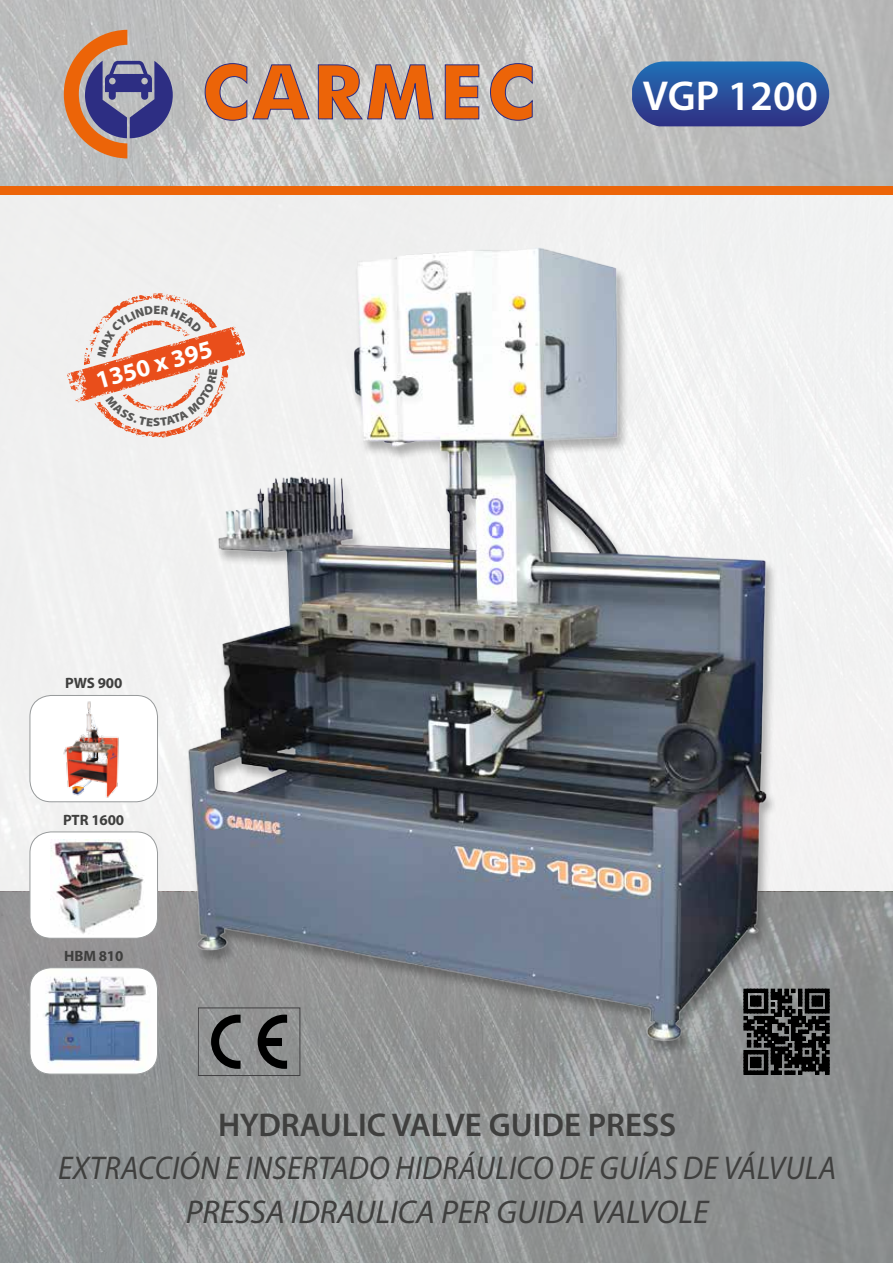
<style>
.page{position:relative;width:893px;height:1263px;background:#fff}
.page>*{position:absolute;margin:0;border:0;box-sizing:border-box;transform-origin:0 0}
.t1{font:600 42px "Myriad Pro";color:#fff}
.t2{font:italic 33px/43.5px "Myriad Pro";letter-spacing:.005em;color:#3f3f3e;text-align:center;scale:.93 1}
.t3{font:600 33px "Myriad Pro";color:#3f3f3e}
.t4{font:700 25.05px "Myriad Pro";color:#fff}
.t5{font:700 15px "Myriad Pro";letter-spacing:-.01em;color:#3f3f3e}
.t6{font:900 12.15px "Myriad Pro";color:#575756}
</style>
<div class="page">
<div style="left:0;top:195px;width:893px;height:697px;background:#f1f1f1"></div>
<svg style="left:0;top:892px;width:893px;height:371px;background:#929595"></svg>
<svg style="left:0;top:0;width:893px;height:186px;background:#c0c1c0"></svg>
<svg style="left:204px;top:63px;width:106px;height:58px;background:#ca8e6c"></svg>
<svg style="left:318px;top:64px;width:116px;height:56px;background:#cc8055"></svg>
<svg style="left:444px;top:64px;width:36px;height:56px;background:#cc7442"></svg>
<svg style="left:490px;top:63px;width:43px;height:58px;background:#c88660"></svg>
<svg style="left:64px;top:30px;width:109px;height:128px;background:#9b828a"></svg>
<div style="left:0;top:186px;width:893px;height:9px;background:#ec6408"></div>
<svg style="left:632px;top:61px;width:197px;height:65px;background:#33579e"></svg>
<img style="left:182px;top:242px;width:592px;height:803px">
<svg style="left:744px;top:989px;width:85px;height:85px;background:#2c2c2c"></svg>
<img style="left:30px;top:968px;width:128px;height:106px">
<div style="left:30px;top:967px;width:128px;height:107px;border:1px solid #979a9b;border-radius:21px"></div>
<div style="left:30px;top:832px;width:128px;height:106px;background:#fff;border-radius:21px"></div>
<img style="left:50px;top:840px;width:94px;height:94px">
<div style="left:30px;top:832px;width:128px;height:106px;border:1px solid #979a9b;border-radius:21px"></div>
<div style="left:30px;top:695px;width:128px;height:107px;background:#fff;border-radius:21px"></div>
<img style="left:63px;top:701px;width:56px;height:97px">
<div style="left:30px;top:695px;width:128px;height:107px;border:1px solid #979a9b;border-radius:21px"></div>
<svg style="left:211px;top:1014px;width:30px;height:55px;background:#5b5c5c"></svg>
<svg style="left:258px;top:1014px;width:29px;height:55px"></svg>
<div style="left:262px;top:1038px;width:20px;height:7px;background:#000"></div>
<div style="left:198px;top:1008px;width:102px;height:68px;border:1px solid #414042"></div>
<svg style="left:67px;top:293px;width:178px;height:145px"></svg>
<p class="t6" style="left:153px;top:302px;width:8px">E</p>
<p class="t4" style="left:92px;top:365px;width:122px;rotate:-16deg">1350 x 395</p>
<p class="t5" style="left:65px;top:673px;width:59px">PWS 900</p>
<p class="t5" style="left:63px;top:810px;width:63px">PTR 1600</p>
<p class="t5" style="left:64px;top:946px;width:61px">HBM 810</p>
<p class="t1" style="left:643px;top:69px;width:177px">VGP 1200</p>
<p class="t3" style="left:218px;top:1103px;width:460px">HYDRAULIC VALVE GUIDE PRESS</p>
<p class="t2" style="left:58px;top:1146px;width:838px">EXTRACCIÓN E INSERTADO HIDRÁULICO DE GUÍAS DE VÁLVULA<br>PRESSA IDRAULICA PER GUIDA VALVOLE</p>
</div>
